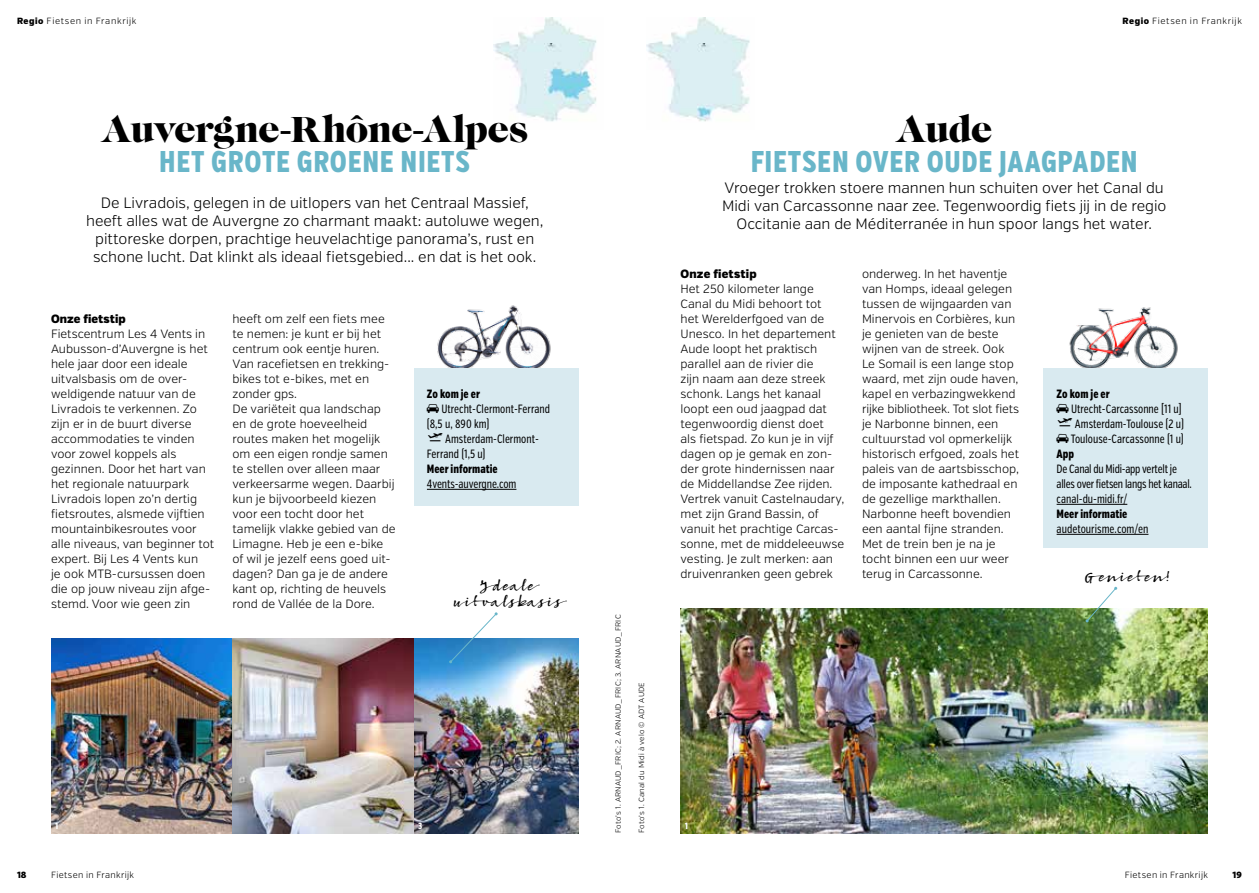
<style>
.page{position:relative;width:1259px;height:893px;background:#fff}
.page>*{position:absolute;margin:0;border:0;box-sizing:border-box;transform-origin:0 0}
.t1{font:37.5px "Caslon Gra D";letter-spacing:-.015em;color:#000}
.t2{font:800 30px "Verb Comp";letter-spacing:.02em;color:#69b6c9}
.t3{font:300 15px/18px "Verb";letter-spacing:-.005em;color:#000;text-align:center}
.t4{font:13.5px/16.5px "Bambusa Pro Regular";letter-spacing:-.065em;color:#000;text-align:center}
.t5{font:300 12px/15px "Verb";color:#000}
.t6{font:12px/15px "Verb Comp";color:#000}
.t7{font:12px/15px "Verb Comp";letter-spacing:-.02em;color:#000}
.t8{font:800 12px "Verb Comp";color:#000}
.t9{font:900 12px "Verb Cond";letter-spacing:.01em;color:#000}
.t10{font:300 9px "Verb";letter-spacing:.055em;color:#000}
.t11{font:300 9px "Verb";letter-spacing:.035em;color:#000}
.t12{font:900 9px "Verb Cond";color:#000}
.t13{font:800 9px "Verb Comp";color:#fff}
.t14{font:300 7.5px "Verb";letter-spacing:.025em;color:#000}
.s1{font-family:"Verb Cond";font-weight:900}
.s2{font-weight:800}
.s3{font-family:"Glyphyx One NF"}
</style>
<div class="page">
<img style="left:680px;top:608px;width:528px;height:225px">
<img style="left:51px;top:638px;width:527px;height:195px">
<svg style="left:449px;top:612px;width:48px;height:51px"></svg>
<img style="left:430px;top:305px;width:123px;height:64px">
<img style="left:646px;top:17px;width:104px;height:105px">
<img style="left:493px;top:17px;width:104px;height:105px">
<div style="left:414px;top:369px;width:164px;height:137px;background:#d9eaf0"></div>
<hr style="left:427px;top:489px;width:89px;height:1px;background:#000">
<svg style="left:1085px;top:587px;width:32px;height:35px"></svg>
<img style="left:1068px;top:307px;width:111px;height:62px">
<div style="left:1044px;top:369px;width:164px;height:179px;background:#d9eaf0"></div>
<hr style="left:1056px;top:504px;width:71px;height:1px;background:#000">
<hr style="left:1056px;top:534px;width:92px;height:1px;background:#000">
<p class="t10" style="left:17px;top:16px;width:121px"><span class="s1">Regio</span> Fietsen in Frankrijk</p>
<p class="t10" style="left:1122px;top:16px;width:121px"><span class="s1">Regio</span> Fietsen in Frankrijk</p>
<h1 class="t1" style="left:101px;top:107px;width:428px">Auvergne-Rhône-Alpes</h1>
<h2 class="t2" style="left:159px;top:144px;width:312px">HET GROTE GROENE NIETS</h2>
<p class="t3" style="left:86px;top:194px;width:459px">De Livradois, gelegen in de uitlopers van het Centraal Massief, heeft alles wat de Auvergne zo charmant maakt: autoluwe wegen, pittoreske dorpen, prachtige heuvelachtige panorama’s, rust en schone lucht. Dat klinkt als ideaal fietsgebied... en dat is het ook.</p>
<p class="t9" style="left:51px;top:312px;width:76px">Onze fietstip</p>
<p class="t5" style="left:51px;top:327px;width:165px">Fietscentrum Les 4 Vents in<br>Aubusson-d’Auvergne is het hele jaar door een ideale uitvalsbasis om de over&shy;weldigende natuur van de<br>Livradois te verkennen. Zo zijn er in de buurt diverse accommodaties te vinden voor zowel koppels als gezinnen. Door het hart van het regionale natuurpark<br>Livradois lopen zo’n dertig fietsroutes, alsmede vijftien mountainbikesroutes voor alle niveaus, van beginner tot expert. Bij Les 4 Vents kun<br>je ook MTB-cursussen doen die op jouw niveau zijn afge&shy;stemd. Voor wie geen zin</p>
<p class="t5" style="left:232px;top:312px;width:165px">heeft om zelf een fiets mee te nemen: je kunt er bij het centrum ook eentje huren.<br>Van racefietsen en trekking&shy;bikes tot e-bikes, met en zonder gps.<br>De variëteit qua landschap en de grote hoeveelheid routes maken het mogelijk om een eigen rondje samen te stellen over alleen maar verkeersarme wegen. Daarbij kun je bijvoorbeeld kiezen voor een tocht door het tamelijk vlakke gebied van de<br>Limagne. Heb je een e-bike of wil je jezelf eens goed uit&shy;dagen? Dan ga je de andere kant op, richting de heuvels rond de Vallée de la Dore.</p>
<p class="t6" style="left:427px;top:387px;width:125px"><span class="s2">Zo kom je er<br></span><span class="s3">}</span> Utrecht-Clermont-Ferrand (8,5 u, 890 km)</p>
<p class="t6" style="left:427px;top:432px;width:113px">✔ Amsterdam-Clermont-<br>Ferrand (1,5 u)</p>
<p class="t8" style="left:427px;top:462px;width:72px">Meer informatie</p>
<p class="t6" style="left:427px;top:477px;width:91px">4vents-auvergne.com</p>
<p class="t4" style="left:449px;top:577px;width:113px">Ideale uitvalsbasis</p>
<p class="t13" style="left:55px;top:820px;width:5px">1</p>
<p class="t13" style="left:418px;top:820px;width:6px">3</p>
<p class="t14" style="left:614px;top:833px;width:220px;rotate:-90deg">Foto’s 1. ARNAUD_FRIC; 2. ARNAUD_FRIC; 3. ARNAUD_FRIC</p>
<p class="t14" style="left:637px;top:833px;width:153px;rotate:-90deg">Foto’s 1. Canal du Midi à velo © ADT AUDE</p>
<h1 class="t1" style="left:896px;top:107px;width:98px">Aude</h1>
<h2 class="t2" style="left:750px;top:144px;width:388px">FIETSEN OVER OUDE JAAGPADEN</h2>
<p class="t3" style="left:722px;top:179px;width:446px">Vroeger trokken stoere mannen hun schuiten over het Canal du<br>Midi van Carcassonne naar zee. Tegenwoordig fiets jij in de regio<br>Occitanie aan de Méditerranée in hun spoor langs het water.</p>
<p class="t9" style="left:680px;top:267px;width:78px">Onze fietstip</p>
<p class="t5" style="left:680px;top:282px;width:165px">Het 250 kilometer lange<br>Canal du Midi behoort tot<br>het Werelderfgoed van de<br>Unesco. In het departement<br>Aude loopt het praktisch parallel aan de rivier die<br>zijn naam aan deze streek schonk. Langs het kanaal loopt een oud jaagpad dat tegenwoordig dienst doet<br>als fietspad. Zo kun je in vijf dagen op je gemak en zon&shy;der grote hindernissen naar de Middellandse Zee rijden.<br>Vertrek vanuit Castelnaudary, met zijn Grand Bassin, of vanuit het prachtige Carcas&shy;sonne, met de middeleeuwse vesting. Je zult merken: aan druivenranken geen gebrek</p>
<p class="t5" style="left:862px;top:267px;width:159px">onderweg. In het haventje van Homps, ideaal gelegen tussen de wijngaarden van<br>Minervois en Corbières, kun je genieten van de beste wijnen van de streek. Ook<br>Le Somail is een lange stop waard, met zijn oude haven, kapel en verbazingwekkend rijke bibliotheek. Tot slot fiets je Narbonne binnen, een cultuurstad vol opmerkelijk historisch erfgoed, zoals het paleis van de aartsbisschop, de imposante kathedraal en de gezellige markthallen.<br>Narbonne heeft bovendien een aantal fijne stranden.<br>Met de trein ben je na je tocht binnen een uur weer terug in Carcassonne.</p>
<p class="t6" style="left:1056px;top:387px;width:127px"><span class="s2">Zo kom je er<br></span><span class="s3">}</span> Utrecht-Carcassonne [11 u]</p>
<p class="t6" style="left:1056px;top:417px;width:129px;text-align:justify">✔ Amsterdam-Toulouse (2 u) <span class="s3">}</span> Toulouse-Carcassonne (1 u)<br><span class="s2">App</span></p>
<p class="t7" style="left:1056px;top:462px;width:137px">De Canal du Midi-app vertelt je alles over fietsen langs het kanaal. canal-du-midi.fr/</p>
<p class="t8" style="left:1056px;top:507px;width:72px">Meer informatie</p>
<p class="t6" style="left:1056px;top:522px;width:93px">audetourisme.com/en</p>
<p class="t4" style="left:1081px;top:568px;width:91px">Genieten!</p>
<p class="t13" style="left:685px;top:820px;width:5px">1</p>
<p class="t12" style="left:17px;top:869px;width:11px">18</p>
<p class="t11" style="left:51px;top:870px;width:85px">Fietsen in Frankrijk</p>
<p class="t11" style="left:1125px;top:870px;width:85px">Fietsen in Frankrijk</p>
<p class="t12" style="left:1232px;top:869px;width:11px">19</p>
</div>
